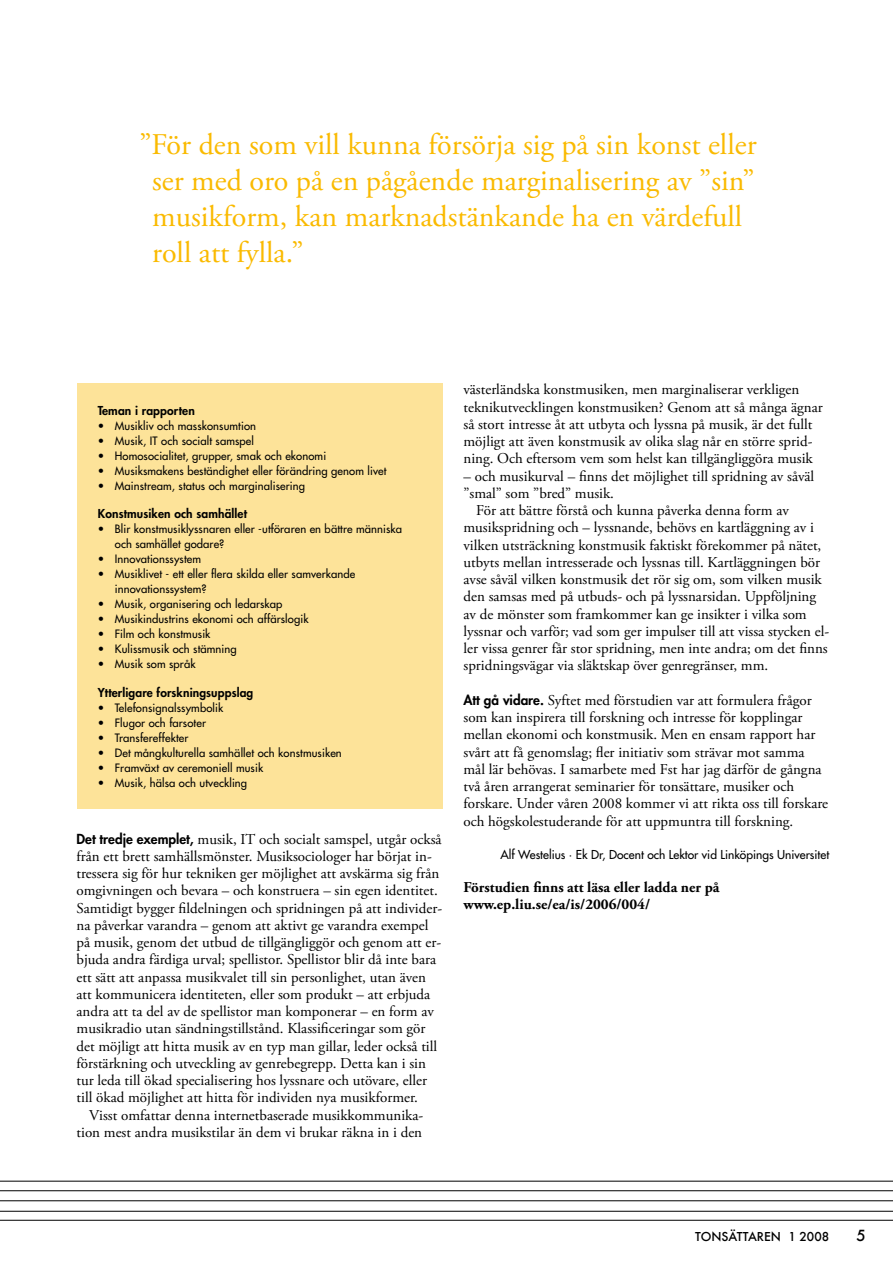
<style>
.page{position:relative;width:893px;height:1263px;background:#fff}
.page>*{position:absolute;margin:0;border:0;box-sizing:border-box;transform-origin:0 0}
.t1{font:30px/36px "Adobe Garamond Pro";color:#faba00}
.t2{font:15px/17.2px "Adobe Garamond Pro";color:#000}
.t3{font:700 15px/17.2px "Adobe Garamond Pro";color:#000}
.t4{font:500 15px "Futura";color:#000}
.t5{font:800 12px "Futura Std";letter-spacing:.01em;color:#000}
.t6{font:500 12px "Futura Std";color:#000}
.t7{font:500 12px "Futura";color:#000}
.t8{font:500 11.25px/15px "Futura Std";letter-spacing:.01em;color:#000}
.s1{font-family:"Futura Std";font-weight:800;font-size:13.5px}
</style>
<div class="page">
<div style="left:77px;top:383px;width:365px;height:426px;background:#fde399"></div>
<hr style="left:0;top:1220px;width:893px;height:1px;background:#000">
<hr style="left:0;top:1211px;width:893px;height:1px;background:#000">
<hr style="left:0;top:1200px;width:893px;height:1px;background:#000">
<hr style="left:0;top:1190px;width:893px;height:1px;background:#000">
<hr style="left:0;top:1181px;width:893px;height:1px;background:#000">
<h1 class="t1" style="left:152px;top:127px;width:606px;text-indent:-13px">”För den som vill kunna försörja sig på sin konst eller ser med oro på en pågående marginalisering av ”sin” musikform, kan marknadstänkande ha en värdefull roll att fylla.”</h1>
<p class="t5" style="left:98px;top:402px;width:98px">Teman i rapporten</p>
<p class="t8" style="left:98px;top:418px;width:160px">• Musikliv och masskonsumtion</p>
<p class="t8" style="left:98px;top:433px;width:158px">• Musik, IT och socialt samspel</p>
<p class="t8" style="left:98px;top:448px;width:230px">• Homosocialitet, grupper, smak och ekonomi</p>
<p class="t8" style="left:98px;top:463px;width:290px">• Musiksmakens beständighet eller förändring genom livet</p>
<p class="t8" style="left:98px;top:478px;width:209px">• Mainstream, status och marginalisering</p>
<p class="t5" style="left:98px;top:506px;width:151px">Konstmusiken och samhället</p>
<p class="t8" style="left:115px;top:521px;width:289px;text-indent:-17px">• Blir konstmusiklyssnaren eller -utföraren en bättre människa och samhället godare?</p>
<p class="t8" style="left:98px;top:551px;width:105px">• Innovationssystem</p>
<p class="t8" style="left:115px;top:566px;width:242px;text-indent:-17px">• Musiklivet - ett eller flera skilda eller samverkande innovationssystem?</p>
<p class="t8" style="left:98px;top:596px;width:186px">• Musik, organisering och ledarskap</p>
<p class="t8" style="left:98px;top:611px;width:212px">• Musikindustrins ekonomi och affärslogik</p>
<p class="t8" style="left:98px;top:626px;width:114px">• Film och konstmusik</p>
<p class="t8" style="left:98px;top:641px;width:141px">• Kulissmusik och stämning</p>
<p class="t8" style="left:98px;top:656px;width:99px">• Musik som språk</p>
<p class="t5" style="left:98px;top:684px;width:157px">Ytterligare forskningsuppslag</p>
<p class="t8" style="left:98px;top:700px;width:127px">• Telefonsignalssymbolik</p>
<p class="t8" style="left:98px;top:715px;width:110px">• Flugor och farsoter</p>
<p class="t8" style="left:98px;top:730px;width:92px">• Transfereffekter</p>
<p class="t8" style="left:98px;top:745px;width:246px">• Det mångkulturella samhället och konstmusiken</p>
<p class="t8" style="left:98px;top:760px;width:167px">• Framväxt av ceremoniell musik</p>
<p class="t8" style="left:98px;top:775px;width:151px">• Musik, hälsa och utveckling</p>
<p class="t2" style="left:77px;top:831px;width:367px"><span class="s1">Det tredje exemplet,</span> musik, IT och socialt samspel, utgår också från ett brett samhällsmönster. Musiksociologer har börjat in&shy;tressera sig för hur tekniken ger möjlighet att avskärma sig från omgivningen och bevara – och konstruera – sin egen identitet.<br>Samtidigt bygger fildelningen och spridningen på att individer&shy;na påverkar varandra – genom att aktivt ge varandra exempel på musik, genom det utbud de tillgängliggör och genom att er&shy;bjuda andra färdiga urval; spellistor. Spellistor blir då inte bara ett sätt att anpassa musikvalet till sin personlighet, utan även att kommunicera identiteten, eller som produkt – att erbjuda andra att ta del av de spellistor man komponerar – en form av musikradio utan sändningstillstånd. Klassificeringar som gör det möjligt att hitta musik av en typ man gillar, leder också till förstärkning och utveckling av genrebegrepp. Detta kan i sin tur leda till ökad specialisering hos lyssnare och utövare, eller till ökad möjlighet att hitta för individen nya musikformer.</p>
<p class="t2" style="left:77px;top:1107px;width:348px;text-align:right">Visst omfattar denna internetbaserade musikkommunika&shy;tion mest andra musikstilar än dem vi brukar räkna in i den</p>
<p class="t2" style="left:463px;top:381px;width:361px">västerländska konstmusiken, men marginaliserar verkligen teknikutvecklingen konstmusiken? Genom att så många ägnar så stort intresse åt att utbyta och lyssna på musik, är det fullt möjligt att även konstmusik av olika slag når en större sprid&shy;ning. Och eftersom vem som helst kan tillgängliggöra musik</p>
<p class="t2" style="left:463px;top:468px;width:352px">– och musikurval – finns det möjlighet till spridning av såväl</p>
<p class="t2" style="left:463px;top:485px;width:152px">”smal” som ”bred” musik.</p>
<p class="t2" style="left:476px;top:502px;width:314px">För att bättre förstå och kunna påverka denna form av</p>
<p class="t2" style="left:463px;top:519px;width:352px">musikspridning och – lyssnande, behövs en kartläggning av i</p>
<p class="t2" style="left:463px;top:537px;width:359px">vilken utsträckning konstmusik faktiskt förekommer på nätet,</p>
<p class="t2" style="left:463px;top:554px;width:358px">utbyts mellan intresserade och lyssnas till. Kartläggningen bör</p>
<p class="t2" style="left:463px;top:571px;width:360px">avse såväl vilken konstmusik det rör sig om, som vilken musik</p>
<p class="t2" style="left:463px;top:588px;width:354px">den samsas med på utbuds- och på lyssnarsidan. Uppföljning</p>
<p class="t2" style="left:463px;top:606px;width:345px">av de mönster som framkommer kan ge insikter i vilka som</p>
<p class="t2" style="left:463px;top:623px;width:367px">lyssnar och varför; vad som ger impulser till att vissa stycken el-</p>
<p class="t2" style="left:463px;top:640px;width:366px">ler vissa genrer får stor spridning, men inte andra; om det finns</p>
<p class="t2" style="left:463px;top:657px;width:306px">spridningsvägar via släktskap över genregränser, mm.</p>
<p class="t2" style="left:463px;top:692px;width:366px"><span class="s1">Att gå vidare.</span> Syftet med förstudien var att formulera frågor som kan inspirera till forskning och intresse för kopplingar mellan ekonomi och konstmusik. Men en ensam rapport har svårt att få genomslag; fler initiativ som strävar mot samma mål lär behövas. I samarbete med Fst har jag därför de gångna två åren arrangerat seminarier för tonsättare, musiker och forskare. Under våren 2008 kommer vi att rikta oss till forskare och högskolestuderande för att uppmuntra till forskning.</p>
<p class="t6" style="left:500px;top:847px;width:330px">Alf Westelius · Ek Dr, Docent och Lektor vid Linköpings Universitet</p>
<p class="t3" style="left:463px;top:878px;width:257px">Förstudien finns att läsa eller ladda ner på www.ep.liu.se/ea/is/2006/004/</p>
<p class="t7" style="left:695px;top:1228px;width:135px">TONSÄTTAREN 1 2008</p>
<p class="t4" style="left:856px;top:1225px;width:11px">5</p>
</div>
